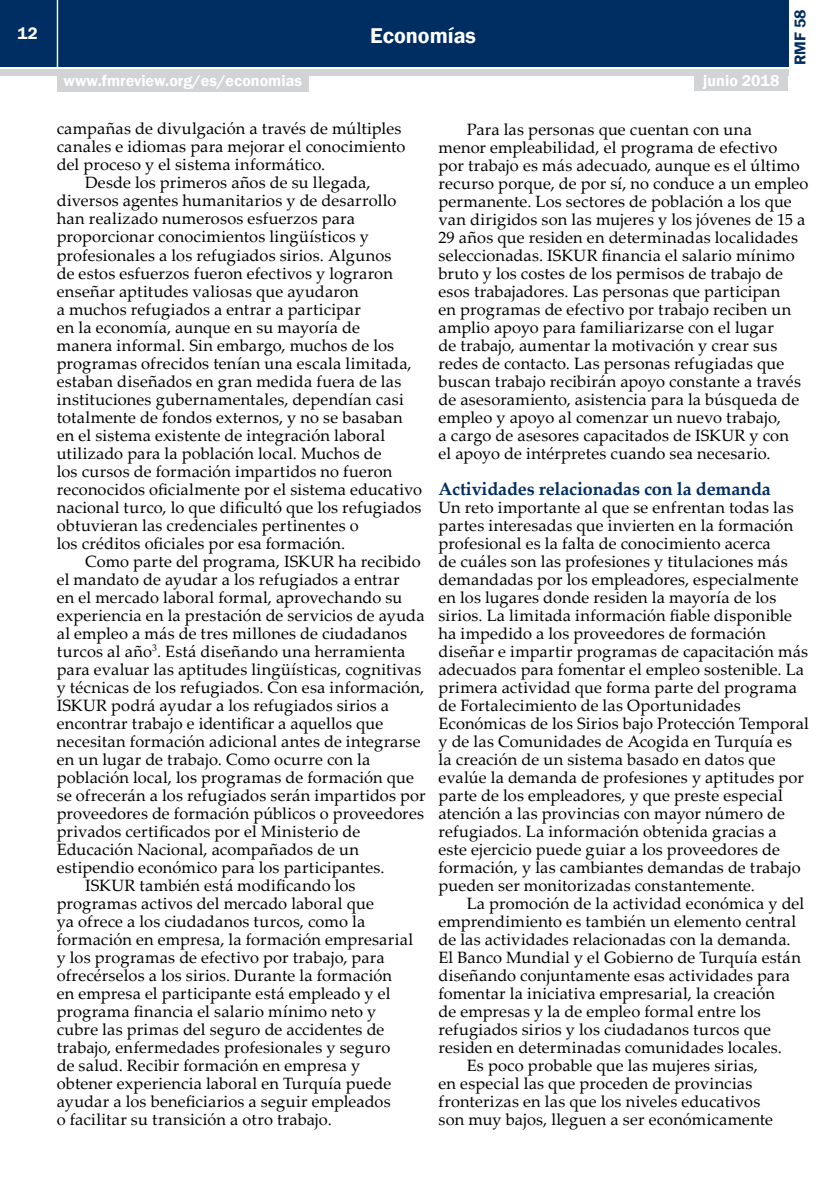
<style>
.page{position:relative;width:840px;height:1191px;background:#fff}
.page>*{position:absolute;margin:0;border:0;box-sizing:border-box;transform-origin:0 0}
.t1{font:600 22px "Franklin Gothic";color:#fff}
.t2{font:700 18px "Palatino Linotype";letter-spacing:-.01em;color:#002d62}
.t3{font:600 17px "Franklin Gothic";color:#fff}
.t4{font:16.4px/18px "Palatino Linotype";letter-spacing:.01em;color:#000}
.t5{font:600 16px "Franklin Gothic";color:#fff}
.t6{font:600 16px "Franklin Gothic";color:#002d62}
</style>
<div class="page">
<div style="left:0;top:0;width:787px;height:66px;background:#002d62"></div>
<div style="left:0;top:69px;width:787px;height:6px;background:#d1d3d4"></div>
<hr style="left:57px;top:0;width:1px;height:67px;background:#fff">
<div style="left:694px;top:73px;width:93px;height:18px;background:#d1d3d4"></div>
<div style="left:57px;top:74px;width:251px;height:18px;background:#d1d3d4"></div>
<p class="t3" style="left:18px;top:23px;width:22px">12</p>
<h1 class="t1" style="left:370px;top:22px;width:107px">Economías</h1>
<p class="t5" style="left:63px;top:71px;width:240px">www.fmreview.org/es/economias</p>
<p class="t5" style="left:703px;top:71px;width:78px">junio 2018</p>
<p class="t6" style="left:789px;top:65px;width:57px;rotate:-90deg">RMF 58</p>
<p class="t4" style="left:57px;top:119px;width:346px">campañas de divulgación a través de múltiples</p>
<p class="t4" style="left:57px;top:137px;width:350px">canales e idiomas para mejorar el conocimiento</p>
<p class="t4" style="left:57px;top:155px;width:270px">del proceso y el sistema informático.</p>
<p class="t4" style="left:85px;top:173px;width:287px">Desde los primeros años de su llegada,</p>
<p class="t4" style="left:57px;top:191px;width:341px">diversos agentes humanitarios y de desarrollo</p>
<p class="t4" style="left:57px;top:209px;width:299px">han realizado numerosos esfuerzos para</p>
<p class="t4" style="left:57px;top:227px;width:313px">proporcionar conocimientos lingüísticos y</p>
<p class="t4" style="left:57px;top:245px;width:336px">profesionales a los refugiados sirios. Algunos</p>
<p class="t4" style="left:57px;top:263px;width:337px">de estos esfuerzos fueron efectivos y lograron</p>
<p class="t4" style="left:57px;top:281px;width:303px">enseñar aptitudes valiosas que ayudaron</p>
<p class="t4" style="left:57px;top:299px;width:305px">a muchos refugiados a entrar a participar</p>
<p class="t4" style="left:57px;top:317px;width:304px">en la economía, aunque en su mayoría de</p>
<p class="t4" style="left:57px;top:335px;width:339px">manera informal. Sin embargo, muchos de los</p>
<p class="t4" style="left:57px;top:353px;width:356px">programas ofrecidos tenían una escala limitada,</p>
<p class="t4" style="left:57px;top:371px;width:346px">estaban diseñados en gran medida fuera de las</p>
<p class="t4" style="left:57px;top:389px;width:348px">instituciones gubernamentales, dependían casi</p>
<p class="t4" style="left:57px;top:407px;width:347px">totalmente de fondos externos, y no se basaban</p>
<p class="t4" style="left:57px;top:425px;width:330px">en el sistema existente de integración laboral</p>
<p class="t4" style="left:57px;top:443px;width:326px">utilizado para la población local. Muchos de</p>
<p class="t4" style="left:57px;top:461px;width:337px">los cursos de formación impartidos no fueron</p>
<p class="t4" style="left:57px;top:479px;width:366px">reconocidos oficialmente por el sistema educativo</p>
<p class="t4" style="left:57px;top:497px;width:366px">nacional turco, lo que dificultó que los refugiados</p>
<p class="t4" style="left:57px;top:515px;width:303px">obtuvieran las credenciales pertinentes o</p>
<p class="t4" style="left:57px;top:533px;width:290px">los créditos oficiales por esa formación.</p>
<p class="t4" style="left:85px;top:551px;width:337px">Como parte del programa, ISKUR ha recibido</p>
<p class="t4" style="left:57px;top:569px;width:344px">el mandato de ayudar a los refugiados a entrar</p>
<p class="t4" style="left:57px;top:587px;width:347px">en el mercado laboral formal, aprovechando su</p>
<p class="t4" style="left:57px;top:605px;width:369px">experiencia en la prestación de servicios de ayuda</p>
<p class="t4" style="left:57px;top:623px;width:351px">al empleo a más de tres millones de ciudadanos</p>
<p class="t4" style="left:57px;top:641px;width:350px">turcos al año<sup>3</sup>. Está diseñando una herramienta</p>
<p class="t4" style="left:57px;top:659px;width:366px">para evaluar las aptitudes lingüísticas, cognitivas</p>
<p class="t4" style="left:57px;top:677px;width:369px">y técnicas de los refugiados. Con esa información,</p>
<p class="t4" style="left:57px;top:695px;width:334px">ISKUR podrá ayudar a los refugiados sirios a</p>
<p class="t4" style="left:57px;top:713px;width:328px">encontrar trabajo e identificar a aquellos que</p>
<p class="t4" style="left:57px;top:731px;width:365px">necesitan formación adicional antes de integrarse</p>
<p class="t4" style="left:57px;top:749px;width:315px">en un lugar de trabajo. Como ocurre con la</p>
<p class="t4" style="left:57px;top:767px;width:358px">población local, los programas de formación que</p>
<p class="t4" style="left:57px;top:785px;width:370px">se ofrecerán a los refugiados serán impartidos por</p>
<p class="t4" style="left:57px;top:803px;width:368px">proveedores de formación públicos o proveedores</p>
<p class="t4" style="left:57px;top:821px;width:305px">privados certificados por el Ministerio de</p>
<p class="t4" style="left:57px;top:839px;width:304px">Educación Nacional, acompañados de un</p>
<p class="t4" style="left:57px;top:857px;width:329px">estipendio económico para los participantes.</p>
<p class="t4" style="left:85px;top:875px;width:272px">ISKUR también está modificando los</p>
<p class="t4" style="left:57px;top:893px;width:318px">programas activos del mercado laboral que</p>
<p class="t4" style="left:57px;top:911px;width:310px">ya ofrece a los ciudadanos turcos, como la</p>
<p class="t4" style="left:57px;top:929px;width:358px">formación en empresa, la formación empresarial</p>
<p class="t4" style="left:57px;top:947px;width:329px">y los programas de efectivo por trabajo, para</p>
<p class="t4" style="left:57px;top:965px;width:336px">ofrecérselos a los sirios. Durante la formación</p>
<p class="t4" style="left:57px;top:983px;width:335px">en empresa el participante está empleado y el</p>
<p class="t4" style="left:57px;top:1001px;width:321px">programa financia el salario mínimo neto y</p>
<p class="t4" style="left:57px;top:1019px;width:329px">cubre las primas del seguro de accidentes de</p>
<p class="t4" style="left:57px;top:1037px;width:335px">trabajo, enfermedades profesionales y seguro</p>
<p class="t4" style="left:57px;top:1055px;width:305px">de salud. Recibir formación en empresa y</p>
<p class="t4" style="left:57px;top:1073px;width:336px">obtener experiencia laboral en Turquía puede</p>
<p class="t4" style="left:57px;top:1091px;width:335px">ayudar a los beneficiarios a seguir empleados</p>
<p class="t4" style="left:57px;top:1109px;width:276px">o facilitar su transición a otro trabajo.</p>
<p class="t4" style="left:438px;top:119px;width:371px;text-indent:28px">Para las personas que cuentan con una<br>menor empleabilidad, el programa de efectivo<br>por trabajo es más adecuado, aunque es el último recurso porque, de por sí, no conduce a un empleo permanente. Los sectores de población a los que van dirigidos son las mujeres y los jóvenes de 15 a 29 años que residen en determinadas localidades seleccionadas. ISKUR financia el salario mínimo bruto y los costes de los permisos de trabajo de esos trabajadores. Las personas que participan<br>en programas de efectivo por trabajo reciben un amplio apoyo para familiarizarse con el lugar<br>de trabajo, aumentar la motivación y crear sus redes de contacto. Las personas refugiadas que buscan trabajo recibirán apoyo constante a través de asesoramiento, asistencia para la búsqueda de empleo y apoyo al comenzar un nuevo trabajo,<br>a cargo de asesores capacitados de ISKUR y con<br>el apoyo de intérpretes cuando sea necesario.</p>
<p class="t2" style="left:438px;top:475px;width:334px">Actividades relacionadas con la demanda</p>
<p class="t4" style="left:438px;top:497px;width:372px">Un reto importante al que se enfrentan todas las partes interesadas que invierten en la formación profesional es la falta de conocimiento acerca<br>de cuáles son las profesiones y titulaciones más demandadas por los empleadores, especialmente en los lugares donde residen la mayoría de los sirios. La limitada información fiable disponible ha impedido a los proveedores de formación diseñar e impartir programas de capacitación más adecuados para fomentar el empleo sostenible. La primera actividad que forma parte del programa de Fortalecimiento de las Oportunidades Económicas de los Sirios bajo Protección Temporal y de las Comunidades de Acogida en Turquía es la creación de un sistema basado en datos que evalúe la demanda de profesiones y aptitudes por parte de los empleadores, y que preste especial atención a las provincias con mayor número de refugiados. La información obtenida gracias a este ejercicio puede guiar a los proveedores de formación, y las cambiantes demandas de trabajo pueden ser monitorizadas constantemente.</p>
<p class="t4" style="left:466px;top:893px;width:339px">La promoción de la actividad económica y del</p>
<p class="t4" style="left:438px;top:911px;width:359px">emprendimiento es también un elemento central</p>
<p class="t4" style="left:438px;top:929px;width:353px">de las actividades relacionadas con la demanda.</p>
<p class="t4" style="left:438px;top:947px;width:364px">El Banco Mundial y el Gobierno de Turquía están</p>
<p class="t4" style="left:438px;top:965px;width:353px">diseñando conjuntamente esas actividades para</p>
<p class="t4" style="left:438px;top:983px;width:338px">fomentar la iniciativa empresarial, la creación</p>
<p class="t4" style="left:438px;top:1001px;width:324px">de empresas y la de empleo formal entre los</p>
<p class="t4" style="left:438px;top:1019px;width:334px">refugiados sirios y los ciudadanos turcos que</p>
<p class="t4" style="left:438px;top:1037px;width:345px">residen en determinadas comunidades locales.</p>
<p class="t4" style="left:466px;top:1055px;width:292px">Es poco probable que las mujeres sirias,</p>
<p class="t4" style="left:438px;top:1073px;width:315px">en especial las que proceden de provincias</p>
<p class="t4" style="left:438px;top:1091px;width:323px">fronterizas en las que los niveles educativos</p>
<p class="t4" style="left:438px;top:1109px;width:336px">son muy bajos, lleguen a ser económicamente</p>
</div>
